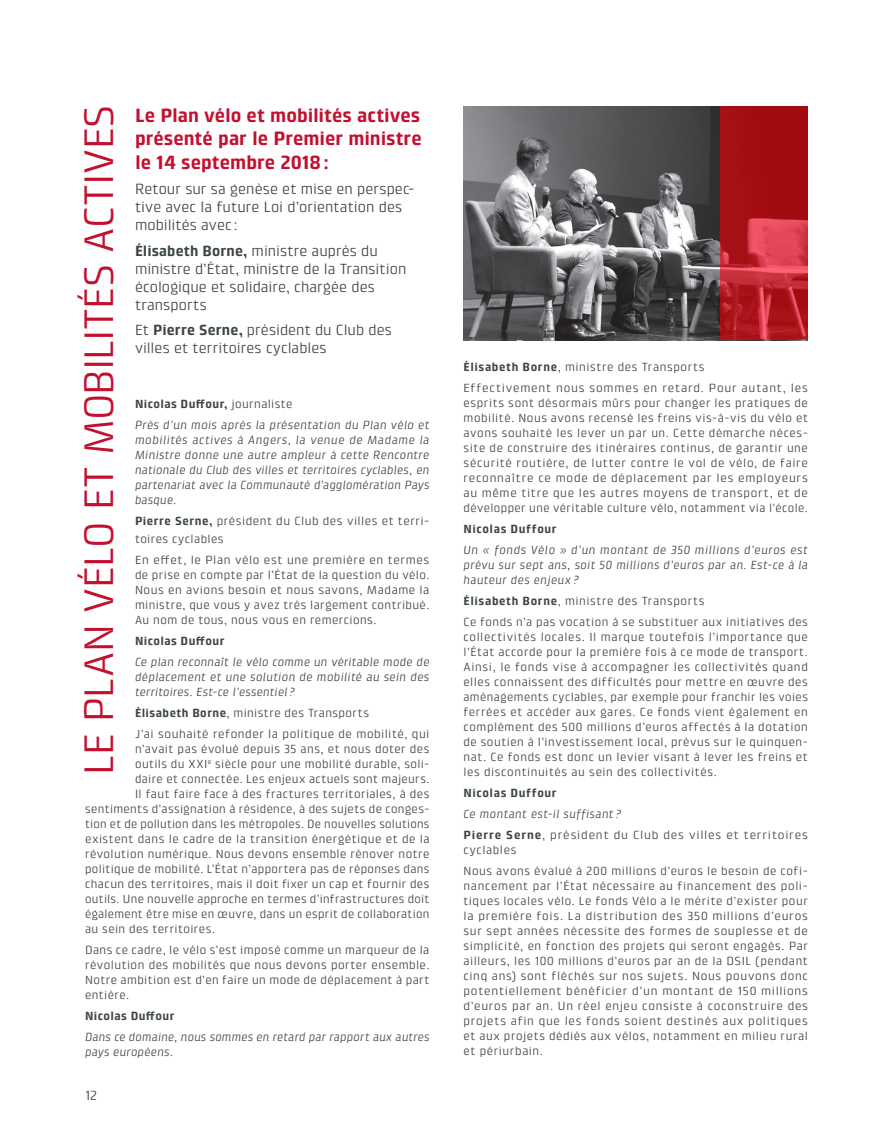
<style>
.page{position:relative;width:893px;height:1127px;background:#fff}
.page>*{position:absolute;margin:0;border:0;box-sizing:border-box;transform-origin:0 0}
.t1{font:42px "Klint LT Pro";letter-spacing:-.01em;color:#c3102f}
.t2{font:700 19.5px/23.4px "Klint LT Pro";color:#c3102f;text-align:justify}
.t3{font:15px/18px "Klint LT Pro";letter-spacing:.005em;color:#3c4542}
.t4{font:13.5px "Klint LT Pro";color:#3c4542}
.t5{font:12px/15px "Klint LT Pro";letter-spacing:.035em;color:#3c4542;text-align:justify}
.t6{font:italic 12px/15px "Klint LT Pro";letter-spacing:.025em;color:#3c4542;text-align:justify}
.t7{font:12px/21px "Klint LT Pro";letter-spacing:.06em;color:#3c4542}
.t8{font:12px/21px "Klint LT Pro";letter-spacing:.07em;color:#3c4542}
.t9{font:700 12px "Klint LT Pro";letter-spacing:.045em;color:#3c4542}
.s1{font-weight:700}
.s2{font-weight:700;font-style:normal}
.s3{font-style:normal}
.s4{font-style:italic}
</style>
<div class="page">
<img style="left:463px;top:106px;width:257px;height:234px">
<svg style="left:720px;top:106px;width:88px;height:234px;background:#b31c23"></svg>
<h1 class="t1" style="left:75px;top:775px;width:671px;rotate:-90deg">LE PLAN VÉLO ET MOBILITÉS ACTIVES</h1>
<h2 class="t2" style="left:135px;top:103px;width:288px">Le Plan vélo et mobilités actives présenté par le Premier ministre le 14 septembre 2018:</h2>
<p class="t3" style="left:135px;top:180px;width:281px">Retour sur sa genèse et mise en perspec&shy;tive avec la future Loi d’orientation des mobilités avec :</p>
<p class="t3" style="left:135px;top:241px;width:273px"><span class="s1">Élisabeth Borne,</span> ministre auprès du ministre d’État, ministre de la Transition écologique et solidaire, chargée des transports</p>
<p class="t3" style="left:135px;top:321px;width:258px">Et <span class="s1">Pierre Serne,</span> président du Club des villes et territoires cyclables</p>
<p class="t6" style="left:135px;top:393px;width:296px;line-height:21px"><span class="s2">Nicolas Duffour,</span> <span class="s3">journaliste<br></span>Près d’un mois après la présentation du Plan vélo et</p>
<p class="t6" style="left:135px;top:432px;width:296px">mobilités actives à Angers, la venue de Madame la Ministre donne une autre ampleur à cette Rencontre nationale du Club des villes et territoires cyclables, en partenariat avec la Communauté d’agglomération Pays basque.</p>
<p class="t5" style="left:135px;top:511px;width:296px;line-height:18px"><span class="s1">Pierre Serne,</span> président du Club des villes et terri&shy;toires cyclables</p>
<p class="t5" style="left:135px;top:552px;width:296px">En effet, le Plan vélo est une première en termes de prise en compte par l’État de la question du vélo.<br>Nous en avions besoin et nous savons, Madame la ministre, que vous y avez très largement contribué.<br>Au nom de tous, nous vous en remercions.</p>
<p class="t9" style="left:135px;top:634px;width:91px">Nicolas Duffour</p>
<p class="t6" style="left:135px;top:654px;width:296px">Ce plan reconnaît le vélo comme un véritable mode de déplacement et une solution de mobilité au sein des territoires. Est-ce l’essentiel ?</p>
<p class="t5" style="left:135px;top:702px;width:296px;line-height:21px"><span class="s1">Élisabeth Borne</span>, ministre des Transports<br>J’ai souhaité refonder la politique de mobilité, qui</p>
<p class="t5" style="left:135px;top:741px;width:296px">n’avait pas évolué depuis 35 ans, et nous doter des</p>
<p class="t5" style="left:135px;top:756px;width:296px">outils du XXI<sup>e</sup> siècle pour une mobilité durable, soli-</p>
<p class="t5" style="left:135px;top:771px;width:296px">daire et connectée. Les enjeux actuels sont majeurs.</p>
<p class="t5" style="left:135px;top:786px;width:296px">Il faut faire face à des fractures territoriales, à des</p>
<p class="t5" style="left:85px;top:801px;width:346px">sentiments d’assignation à résidence, à des sujets de conges-</p>
<p class="t5" style="left:85px;top:816px;width:346px">tion et de pollution dans les métropoles. De nouvelles solutions</p>
<p class="t5" style="left:85px;top:831px;width:346px">existent dans le cadre de la transition énergétique et de la</p>
<p class="t5" style="left:85px;top:846px;width:346px">révolution numérique. Nous devons ensemble rénover notre</p>
<p class="t5" style="left:85px;top:861px;width:346px">politique de mobilité. L’État n’apportera pas de réponses dans</p>
<p class="t5" style="left:85px;top:876px;width:346px">chacun des territoires, mais il doit fixer un cap et fournir des</p>
<p class="t5" style="left:85px;top:891px;width:346px">outils. Une nouvelle approche en termes d’infrastructures doit</p>
<p class="t5" style="left:85px;top:906px;width:346px">également être mise en œuvre, dans un esprit de collaboration</p>
<p class="t5" style="left:85px;top:921px;width:132px">au sein des territoires.</p>
<p class="t5" style="left:85px;top:942px;width:346px">Dans ce cadre, le vélo s’est imposé comme un marqueur de la révolution des mobilités que nous devons porter ensemble.<br>Notre ambition est d’en faire un mode de déplacement à part entière.</p>
<p class="t9" style="left:85px;top:1009px;width:91px">Nicolas Duffour</p>
<p class="t6" style="left:85px;top:1029px;width:346px">Dans ce domaine, nous sommes en retard par rapport aux autres pays européens.</p>
<p class="t4" style="left:85px;top:1088px;width:13px">12</p>
<p class="t7" style="left:463px;top:356px;width:346px"><span class="s1">Élisabeth Borne</span>, ministre des Transports<br>Effectivement nous sommes en retard. Pour autant, les</p>
<p class="t5" style="left:463px;top:395px;width:346px">esprits sont désormais mûrs pour changer les pratiques de mobilité. Nous avons recensé les freins vis-à-vis du vélo et avons souhaité les lever un par un. Cette démarche néces&shy;site de construire des itinéraires continus, de garantir une sécurité routière, de lutter contre le vol de vélo, de faire reconnaître ce mode de déplacement par les employeurs au même titre que les autres moyens de transport, et de développer une véritable culture vélo, notamment via l’école.</p>
<p class="t9" style="left:463px;top:522px;width:95px">Nicolas Duffour</p>
<p class="t6" style="left:463px;top:542px;width:346px">Un « fonds Vélo » d’un montant de 350 millions d’euros est prévu sur sept ans, soit 50 millions d’euros par an. Est-ce à la hauteur des enjeux ?</p>
<p class="t5" style="left:463px;top:590px;width:346px;line-height:21px"><span class="s1">Élisabeth Borne</span>, ministre des Transports<br>Ce fonds n’a pas vocation à se substituer aux initiatives des</p>
<p class="t5" style="left:463px;top:629px;width:346px">collectivités locales. Il marque toutefois l’importance que l’État accorde pour la première fois à ce mode de transport.<br>Ainsi, le fonds vise à accompagner les collectivités quand elles connaissent des difficultés pour mettre en œuvre des aménagements cyclables, par exemple pour franchir les voies ferrées et accéder aux gares. Ce fonds vient également en complément des 500 millions d’euros affectés à la dotation de soutien à l’investissement local, prévus sur le quinquen&shy;nat. Ce fonds est donc un levier visant à lever les freins et les discontinuités au sein des collectivités.</p>
<p class="t9" style="left:463px;top:786px;width:95px">Nicolas Duffour</p>
<p class="t8" style="left:463px;top:803px;width:346px"><span class="s4">Ce montant est-il suffisant ?<br></span><span class="s1">Pierre Serne</span>, président du Club des villes et territoires</p>
<p class="t5" style="left:463px;top:839px;width:346px;line-height:21px">cyclables<br>Nous avons évalué à 200 millions d’euros le besoin de cofi-</p>
<p class="t5" style="left:463px;top:878px;width:346px">nancement par l’État nécessaire au financement des poli&shy;tiques locales vélo. Le fonds Vélo a le mérite d’exister pour la première fois. La distribution des 350 millions d’euros sur sept années nécessite des formes de souplesse et de simplicité, en fonction des projets qui seront engagés. Par ailleurs, les 100 millions d’euros par an de la DSIL (pendant cinq ans) sont fléchés sur nos sujets. Nous pouvons donc potentiellement bénéficier d’un montant de 150 millions d’euros par an. Un réel enjeu consiste à coconstruire des projets afin que les fonds soient destinés aux politiques et aux projets dédiés aux vélos, notamment en milieu rural et périurbain.</p>
</div>
